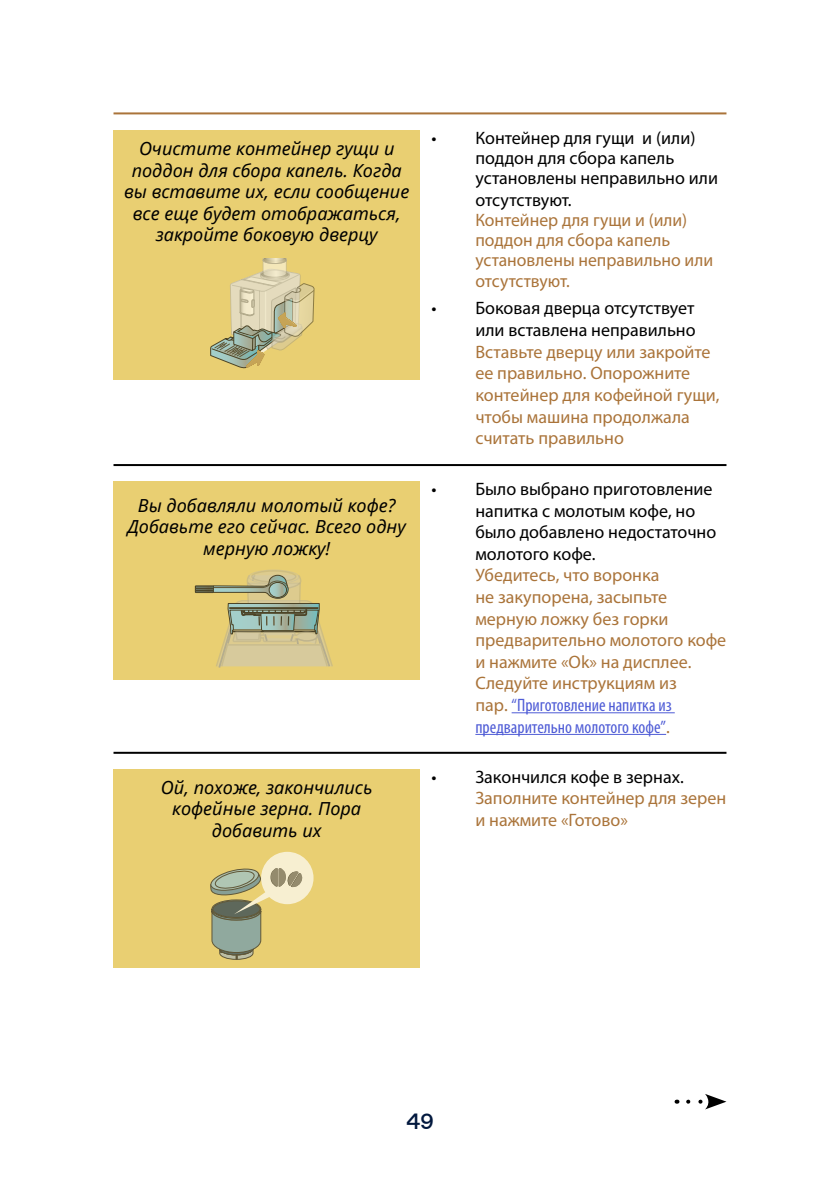
<style>
.page{position:relative;width:840px;height:1191px;background:#fff}
.page>*{position:absolute;margin:0;border:0;box-sizing:border-box;transform-origin:0 0}
.t1{font:500 22px "De Longhi Sans";color:#02183e}
.t2{font:18px/21.6px "Myriad Pro";color:#aa743a}
.t3{font:18px/21.6px "Myriad Pro";color:#000}
.t4{font:italic 18px/21.6px "Noto Sans";color:#000;text-align:center}
.s1{font-stretch:condensed;color:#4f5cd6}
</style>
<div class="page">
<hr style="left:113px;top:112px;width:613px;height:2px;background:#aa743a">
<svg style="left:676px;top:1094px;width:50px;height:15px"></svg>
<div style="left:113px;top:130px;width:307px;height:250px;background:#e9cf72"></div>
<svg style="left:210px;top:258px;width:104px;height:110px"></svg>
<hr style="left:511px;top:712px;width:163px;height:1px;background:#4f5cd6">
<hr style="left:475px;top:734px;width:190px;height:1px;background:#4f5cd6">
<hr style="left:113px;top:464px;width:613px;height:2px;background:#000">
<hr style="left:113px;top:752px;width:613px;height:2px;background:#000">
<div style="left:113px;top:481px;width:307px;height:199px;background:#e9cf72"></div>
<div style="left:248px;top:570px;width:51px;height:14px;border:1px solid #b3b2b2;border-radius:50%"></div>
<svg style="left:252px;top:571px;width:43px;height:11px"></svg>
<div style="left:251px;top:570px;width:45px;height:13px;border:1px solid #9d9d9c;border-radius:50%"></div>
<svg style="left:194px;top:574px;width:139px;height:94px"></svg>
<div style="left:113px;top:769px;width:307px;height:198px;background:#e9cf72"></div>
<svg style="left:210px;top:851px;width:103px;height:108px"></svg>
<p class="t4" style="left:124px;top:137px;width:286px">Очистите контейнер гущи и поддон для сбора капель. Когда вы вставите их, если сообщение все еще будет отображаться, закройте боковую дверцу</p>
<p class="t3" style="left:475px;top:127px;width:244px;line-height:20.6px;text-indent:-44px">• Контейнер для гущи и (или) поддон для сбора капель установлены неправильно или отсутствуют.</p>
<p class="t2" style="left:475px;top:209px;width:239px;line-height:20.6px">Контейнер для гущи и (или) поддон для сбора капель установлены неправильно или отсутствуют.</p>
<p class="t3" style="left:431px;top:297px;width:266px;text-align:right">• Боковая дверца отсутствует или вставлена неправильно</p>
<p class="t2" style="left:475px;top:340px;width:246px">Вставьте дверцу или закройте ее правильно. Опорожните контейнер для кофейной гущи, чтобы машина продолжала считать правильно</p>
<p class="t3" style="left:475px;top:478px;width:242px;text-indent:-44px">• Было выбрано приготовление напитка с молотым кофе, но было добавлено недостаточно молотого кофе.</p>
<p class="t2" style="left:475px;top:564px;width:252px">Убедитесь, что воронка<br>не закупорена, засыпьте мерную ложку без горки предварительно молотого кофе и нажмите «Ok» на дисплее.<br>Следуйте инструкциям из<br>пар. <span class="s1">“Приготовление напитка из предварительно молотого кофе”</span>.</p>
<p class="t3" style="left:431px;top:765px;width:254px">• Закончился кофе в зернах.</p>
<p class="t2" style="left:475px;top:787px;width:252px">Заполните контейнер для зерен и нажмите «Готово»</p>
<p class="t4" style="left:127px;top:494px;width:279px">Вы добавляли молотый кофе?<br>Добавьте его сейчас. Всего одну мерную ложку!</p>
<p class="t4" style="left:161px;top:776px;width:213px">Ой, похоже, закончились кофейные зерна. Пора добавить их</p>
<p class="t1" style="left:406px;top:1108px;width:29px">49</p>
</div>
